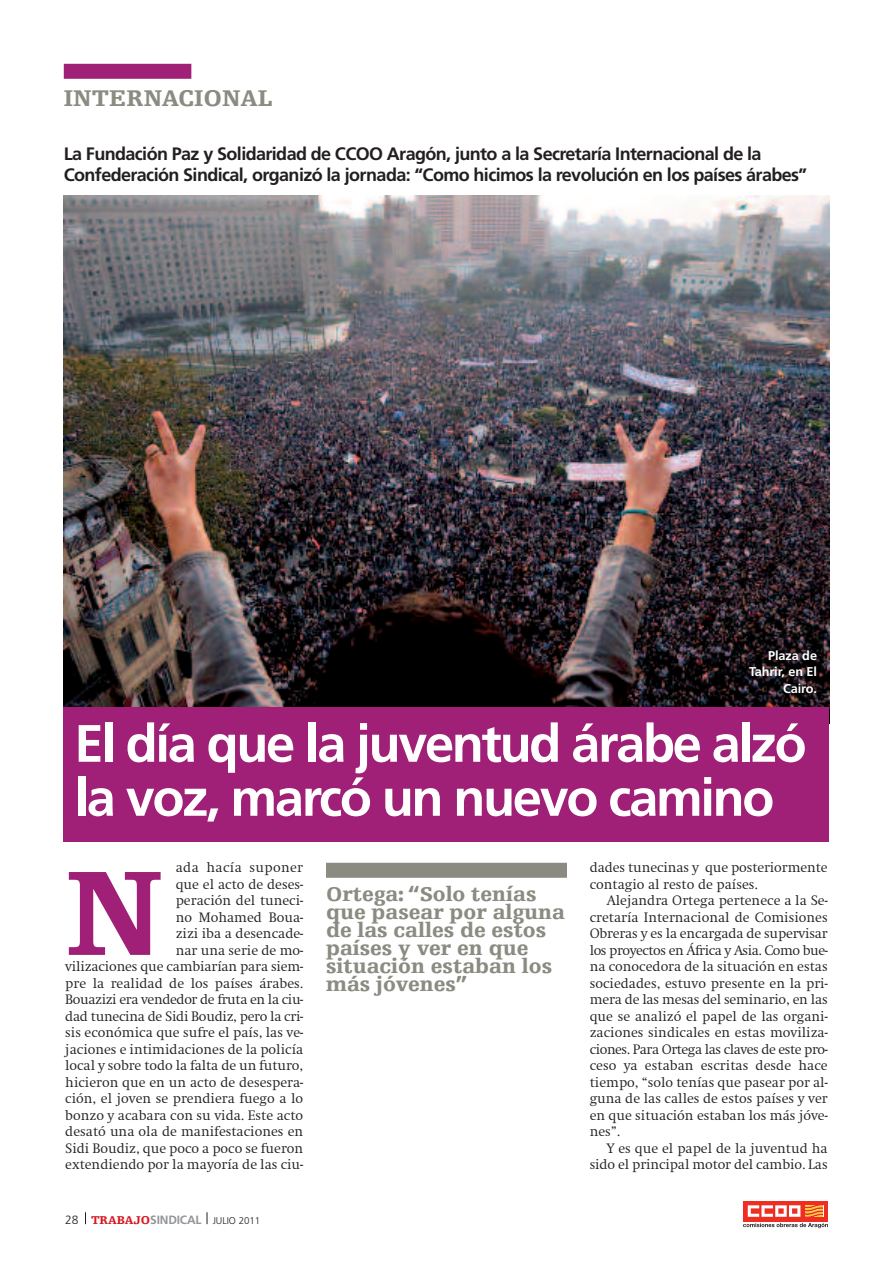
<style>
.page{position:relative;width:893px;height:1263px;background:#fff}
.page>*{position:absolute;margin:0;border:0;box-sizing:border-box;transform-origin:0 0}
.t1{font:900 127.05px "Egyptienne F";color:#9f2076}
.t2{font:700 52.5px/54px "Frutiger";letter-spacing:-.045em;color:#fff}
.t3{font:900 24px "Egyptienne F";color:#8b8b82}
.t4{font:900 21px/18px "Egyptienne F";color:#8b8b82}
.t5{font:700 18px/21.6px "Frutiger";letter-spacing:-.035em;color:#231f20}
.t6{font:300 14.25px/16.5px "Swift EF";color:#231f20;text-align:right}
.t7{font:700 12.75px/16.5px "Frutiger";letter-spacing:-.005em;color:#fff;text-align:right}
.t8{font:300 9.75px "Frutiger";color:#231f20}
.s1{font-size:12px}
.s2{font-family:"Egyptienne F";font-weight:900;font-size:12px;color:#d8171f}
.s3{font-weight:700;font-size:12px;color:#939598}
</style>
<div class="page">
<svg style="left:743px;top:1223px;width:85px;height:5px"></svg>
<div style="left:743px;top:1201px;width:85px;height:20px;background:#ee2e22"></div>
<svg style="left:748px;top:1205px;width:75px;height:12px"></svg>
<svg style="left:85px;top:1212px;width:1px;height:12px"></svg>
<svg style="left:207px;top:1212px;width:1px;height:12px"></svg>
<img style="left:64px;top:196px;width:765px;height:511px">
<div style="left:64px;top:64px;width:127px;height:15px;background:#9f2076"></div>
<div style="left:326px;top:863px;width:241px;height:15px;background:#8b8b82"></div>
<div style="left:64px;top:707px;width:765px;height:135px;background:#9f2076"></div>
<h3 class="t3" style="left:64px;top:89px;width:210px">INTERNACIONAL</h3>
<p class="t5" style="left:64px;top:144px;width:745px">La Fundación Paz y Solidaridad de CCOO Aragón, junto a la Secretaría Internacional de la<br>Confederación Sindical, organizó la jornada: “Como hicimos la revolución en los países árabes”</p>
<p class="t7" style="left:749px;top:648px;width:70px">Plaza de<br>Tahrir, en El<br>Cairo.</p>
<h2 class="t2" style="left:74px;top:720px;width:734px">El día que la juventud árabe alzó la voz, marcó un nuevo camino</h2>
<p class="t6" style="left:65px;top:859px;width:239px">ada hacía suponer<br>que el acto de deses-<br>peración del tuneci-<br>no Mohamed Boua-<br>zizi iba a desencade-<br>nar una serie de mo-<br>vilizaciones que cambiarían para siem&shy;pre la realidad de los países árabes.<br>Bouazizi era vendedor de fruta en la ciu&shy;dad tunecina de Sidi Boudiz, pero la cri&shy;sis económica que sufre el país, las ve&shy;jaciones e intimidaciones de la policía local y sobre todo la falta de un futuro, hicieron que en un acto de desespera&shy;ción, el joven se prendiera fuego a lo bonzo y acabara con su vida. Este acto desató una ola de manifestaciones en<br>Sidi Boudiz, que poco a poco se fueron extendiendo por la mayoría de las ciu-</p>
<h1 class="t1" style="left:65px;top:863px;width:100px">N</h1>
<p class="t8" style="left:65px;top:1217px;width:197px"><span class="s1">28</span> <span class="s2">TRABAJO</span><span class="s3">SINDICAL</span> JULIO 2011</p>
<h3 class="t4" style="left:326px;top:887px;width:241px">Ortega: “Solo tenías que pasear por alguna de las calles de estos países y ver en que situación estaban los más jóvenes”</h3>
<p class="t6" style="left:590px;top:859px;width:239px;text-align:left">dades tunecinas y que posteriormente contagio al resto de países.</p>
<p class="t6" style="left:590px;top:892px;width:239px;text-align:justify;text-indent:17px">Alejandra Ortega pertenece a la Se&shy;cretaría Internacional de Comisiones Obreras y es la encargada de supervisar los proyectos en África y Asia. Como bue&shy;na conocedora de la situación en estas sociedades, estuvo presente en la pri&shy;mera de las mesas del seminario, en las que se analizó el papel de las organi&shy;zaciones sindicales en estas moviliza&shy;ciones. Para Ortega las claves de este pro&shy;ceso ya estaban escritas desde hace tiempo, “solo tenías que pasear por al&shy;guna de las calles de estos países y ver en que situación estaban los más jóve&shy;nes”.</p>
<p class="t6" style="left:590px;top:1140px;width:239px">Y es que el papel de la juventud ha sido el principal motor del cambio. Las</p>
</div>
